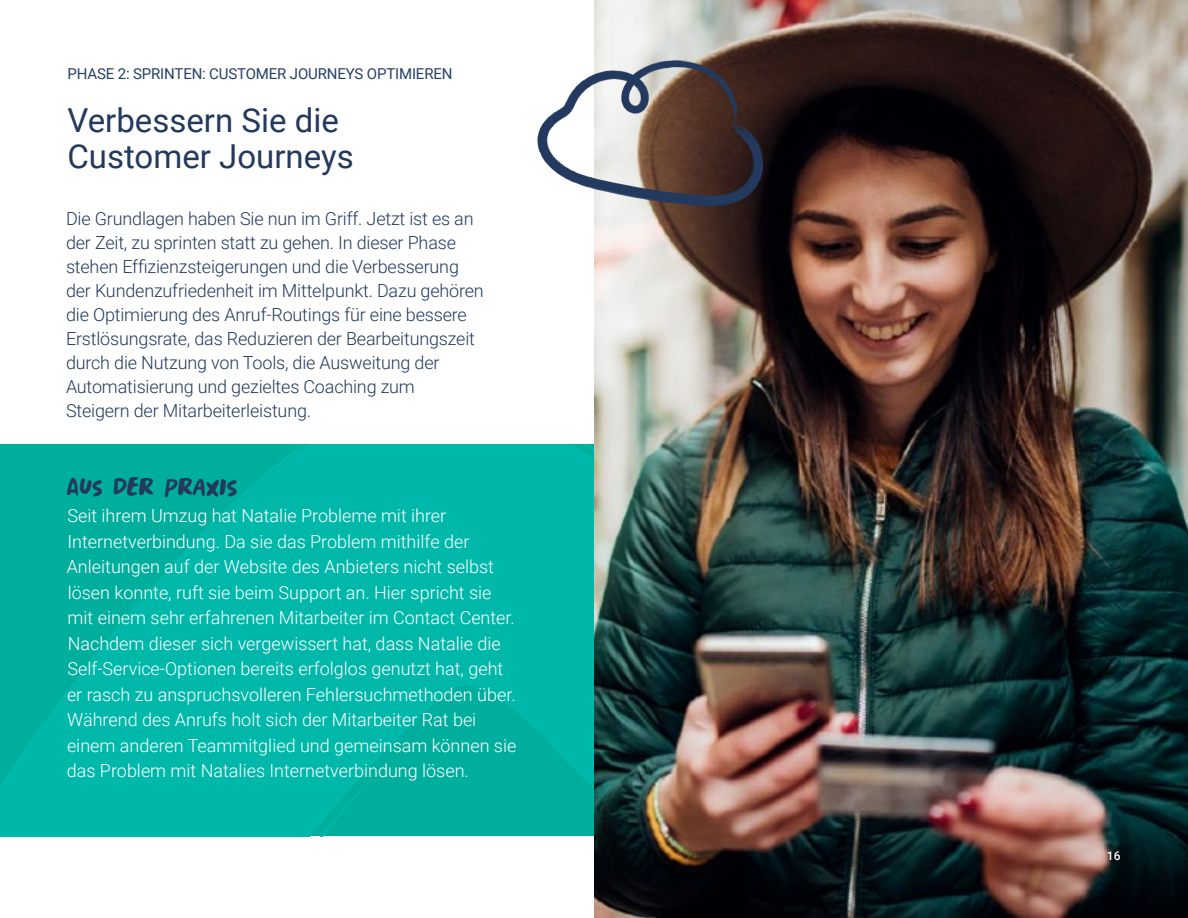
<style>
.page{position:relative;width:1188px;height:918px;background:#fff}
.page>*{position:absolute;margin:0;border:0;box-sizing:border-box;transform-origin:0 0}
.t1{font:33px/36px "Roboto";color:#23395d}
.t2{font:28.5px "Springwood Brush";letter-spacing:-.025em;color:#23395d}
.t3{font:300 18px/25.5px "Roboto";color:#fff}
.t4{font:300 18px/24px "Roboto";letter-spacing:-.01em;color:#23395d}
.t5{font:15px "Roboto";letter-spacing:-.01em;color:#273f67}
.t6{font:500 12px "Roboto";color:#fff}
</style>
<div class="page">
<svg style="left:0;top:445px;width:594px;height:391px;background:#00b4a6"></svg>
<img style="left:594px;top:0;width:594px;height:918px">
<svg style="left:537px;top:60px;width:227px;height:147px"></svg>
<p class="t5" style="left:68px;top:63px;width:387px">PHASE 2: SPRINTEN: CUSTOMER JOURNEYS OPTIMIEREN</p>
<h1 class="t1" style="left:68px;top:101px;width:288px">Verbessern Sie die<br>Customer Journeys</h1>
<p class="t4" style="left:66px;top:206px;width:419px">Die Grundlagen haben Sie nun im Griff. Jetzt ist es an der Zeit, zu sprinten statt zu gehen. In dieser Phase stehen Effizienzsteigerungen und die Verbesserung der Kundenzufriedenheit im Mittelpunkt. Dazu gehören die Optimierung des Anruf-Routings für eine bessere Erstlösungsrate, das Reduzieren der Bearbeitungszeit durch die Nutzung von Tools, die Ausweitung der Automatisierung und gezieltes Coaching zum<br>Steigern der Mitarbeiterleistung.</p>
<h2 class="t2" style="left:66px;top:471px;width:173px">AUS DER PRAXIS</h2>
<p class="t3" style="left:67px;top:503px;width:451px">Seit ihrem Umzug hat Natalie Probleme mit ihrer Internetverbindung. Da sie das Problem mithilfe der Anleitungen auf der Website des Anbieters nicht selbst lösen konnte, ruft sie beim Support an. Hier spricht sie mit einem sehr erfahrenen Mitarbeiter im Contact Center.<br>Nachdem dieser sich vergewissert hat, dass Natalie die Self-Service-Optionen bereits erfolglos genutzt hat, geht er rasch zu anspruchsvolleren Fehlersuchmethoden über.<br>Während des Anrufs holt sich der Mitarbeiter Rat bei einem anderen Teammitglied und gemeinsam können sie das Problem mit Natalies Internetverbindung lösen.</p>
<p class="t6" style="left:1107px;top:847px;width:15px">16</p>
</div>
